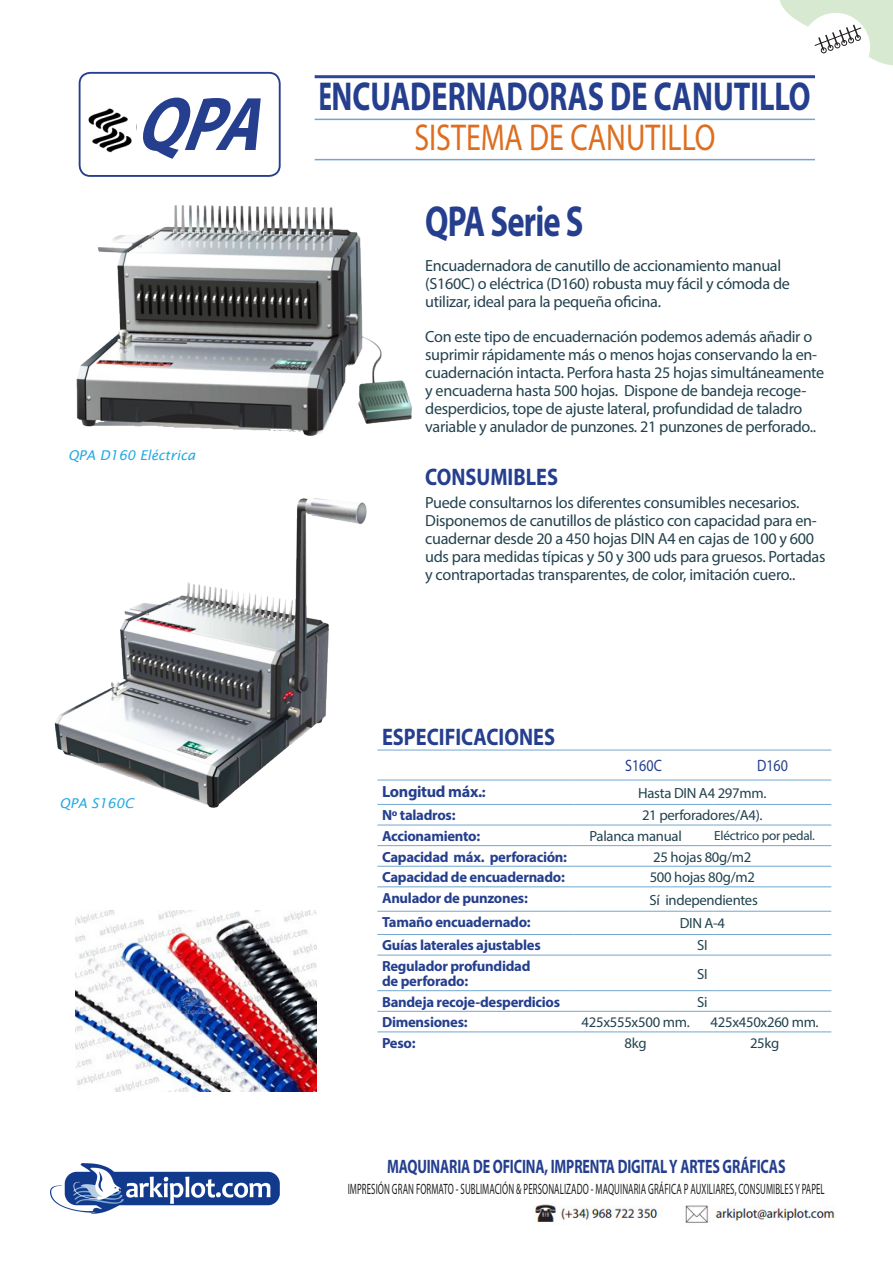
<style>
.page{position:relative;width:893px;height:1263px;background:#fff}
.page>*{position:absolute;margin:0;border:0;box-sizing:border-box;transform-origin:0 0}
.tituloproducto{font:italic 700 76.5px "Myriad Pro";color:#253f8e;scale:.85 1}
.tituloproducto-2{font:700 43.5px "Myriad Pro";letter-spacing:-.025em;color:#253f8e;scale:.75 1}
.tituloSección{font:700 40.5px "Myriad Pro";color:#253f8e;scale:.61 1}
.subtituloSección_-_C{font:37.5px "Myriad Pro";color:#dd6e1f;scale:.8 1}
.subtituloproducto{font:700 24px "Myriad Pro";color:#253f8e;scale:.85 1}
.t1{font:700 19.5px "Myriad Pro";letter-spacing:-.01em;color:#253f8e;scale:.72 1}
.subtituloproducto_3{font:16.5px "Myriad Pro";color:#253f8e;scale:.85 1}
.Párrafo{font:16.2px/18px "Myriad Pro";letter-spacing:-.02em;color:#22424f}
.Párrafo-2{font:700 16.2px "Myriad Pro";letter-spacing:-.02em;color:#253f8e}
.t2{font:15px "Myriad Pro";letter-spacing:.01em;color:#231f20;scale:.59 1}
.Párrafo-3{font:700 14.7px/15px "Myriad Pro";letter-spacing:-.02em;color:#253f8e}
.Párrafo-4{font:14.7px "Myriad Pro";letter-spacing:-.02em;color:#22424f}
.subtituloproducto_3-2{font:14.7px "Myriad Pro";letter-spacing:-.02em;color:#22424f}
.textosabiasque{font:italic 13.5px "Lucida Sans";color:#24aae1}
.Párrafo-5{font:13.2px "Myriad Pro";letter-spacing:-.02em;color:#22424f}
.s1{font-size:14.7px}
</style>
<div class="page">
<img style="left:50px;top:1163px;width:230px;height:50px">
<img style="left:534px;top:1204px;width:301px;height:19px">
<svg style="left:743px;top:0;width:150px;height:79px"></svg>
<hr style="left:315px;top:75px;width:500px;height:3px;background:#2b439b">
<hr style="left:315px;top:119px;width:500px;height:1px;background:#72a7d0">
<hr style="left:315px;top:159px;width:500px;height:1px;background:#72a7d0">
<hr style="left:377px;top:750px;width:196px;height:1px;background:#72a7d0">
<hr style="left:573px;top:750px;width:125px;height:1px;background:#72a7d0">
<svg style="left:698px;top:750px;width:16px;height:1px"></svg>
<hr style="left:714px;top:750px;width:117px;height:1px;background:#72a7d0">
<hr style="left:377px;top:780px;width:196px;height:1px;background:#72a7d0">
<hr style="left:573px;top:780px;width:125px;height:1px;background:#72a7d0">
<svg style="left:698px;top:780px;width:16px;height:1px"></svg>
<hr style="left:714px;top:780px;width:117px;height:1px;background:#72a7d0">
<hr style="left:377px;top:804px;width:196px;height:1px;background:#72a7d0">
<hr style="left:573px;top:804px;width:125px;height:1px;background:#72a7d0">
<svg style="left:698px;top:804px;width:16px;height:1px"></svg>
<hr style="left:714px;top:804px;width:117px;height:1px;background:#72a7d0">
<hr style="left:377px;top:825px;width:196px;height:1px;background:#72a7d0">
<hr style="left:573px;top:825px;width:125px;height:1px;background:#72a7d0">
<svg style="left:698px;top:825px;width:16px;height:1px"></svg>
<hr style="left:714px;top:825px;width:117px;height:1px;background:#72a7d0">
<hr style="left:377px;top:845px;width:196px;height:1px;background:#72a7d0">
<hr style="left:573px;top:845px;width:125px;height:1px;background:#72a7d0">
<svg style="left:698px;top:845px;width:16px;height:1px"></svg>
<hr style="left:714px;top:845px;width:117px;height:1px;background:#72a7d0">
<hr style="left:377px;top:866px;width:196px;height:1px;background:#72a7d0">
<hr style="left:573px;top:866px;width:125px;height:1px;background:#72a7d0">
<svg style="left:698px;top:866px;width:16px;height:1px"></svg>
<hr style="left:714px;top:866px;width:117px;height:1px;background:#72a7d0">
<hr style="left:377px;top:886px;width:196px;height:1px;background:#72a7d0">
<hr style="left:573px;top:886px;width:125px;height:1px;background:#72a7d0">
<svg style="left:698px;top:886px;width:16px;height:1px"></svg>
<hr style="left:714px;top:886px;width:117px;height:1px;background:#72a7d0">
<hr style="left:377px;top:911px;width:196px;height:1px;background:#72a7d0">
<hr style="left:573px;top:911px;width:125px;height:1px;background:#72a7d0">
<svg style="left:698px;top:911px;width:16px;height:1px"></svg>
<hr style="left:714px;top:911px;width:117px;height:1px;background:#72a7d0">
<hr style="left:377px;top:934px;width:196px;height:1px;background:#72a7d0">
<hr style="left:573px;top:934px;width:125px;height:1px;background:#72a7d0">
<svg style="left:698px;top:934px;width:16px;height:1px"></svg>
<hr style="left:714px;top:934px;width:117px;height:1px;background:#72a7d0">
<hr style="left:377px;top:955px;width:196px;height:1px;background:#72a7d0">
<hr style="left:573px;top:955px;width:125px;height:1px;background:#72a7d0">
<svg style="left:698px;top:955px;width:16px;height:1px"></svg>
<hr style="left:714px;top:955px;width:117px;height:1px;background:#72a7d0">
<hr style="left:377px;top:990px;width:196px;height:1px;background:#72a7d0">
<hr style="left:573px;top:990px;width:125px;height:1px;background:#72a7d0">
<svg style="left:698px;top:990px;width:16px;height:1px"></svg>
<hr style="left:714px;top:990px;width:117px;height:1px;background:#72a7d0">
<hr style="left:377px;top:1011px;width:196px;height:1px;background:#72a7d0">
<hr style="left:573px;top:1011px;width:125px;height:1px;background:#72a7d0">
<svg style="left:698px;top:1011px;width:16px;height:1px"></svg>
<hr style="left:714px;top:1011px;width:117px;height:1px;background:#72a7d0">
<hr style="left:377px;top:1031px;width:196px;height:1px;background:#72a7d0">
<hr style="left:573px;top:1031px;width:125px;height:1px;background:#72a7d0">
<svg style="left:698px;top:1031px;width:16px;height:1px"></svg>
<hr style="left:714px;top:1031px;width:117px;height:1px;background:#72a7d0">
<div style="left:79px;top:72px;width:202px;height:105px;border:2px solid #253f8e;border-radius:11px"></div>
<img style="left:88px;top:108px;width:44px;height:45px">
<img style="left:76px;top:206px;width:336px;height:230px">
<img style="left:54px;top:498px;width:313px;height:310px">
<img style="left:75px;top:911px;width:242px;height:181px">
<p class="tituloproducto" style="left:134px;top:74px;width:187px">QPA</p>
<p class="textosabiasque" style="left:68px;top:447px;width:129px">QPA D160 Eléctrica</p>
<p class="tituloSección" style="left:319px;top:70px;width:808px">ENCUADERNADORAS DE CANUTILLO</p>
<p class="subtituloSección_-_C" style="left:414px;top:115px;width:378px">SISTEMA DE CANUTILLO</p>
<p class="tituloproducto-2" style="left:425px;top:193px;width:212px">QPA Serie S</p>
<p class="Párrafo" style="left:425px;top:256px;width:366px">Encuadernadora de canutillo de accionamiento manual (S160C) o eléctrica (D160) robusta muy fácil y cómoda de utilizar, ideal para la pequeña oficina.</p>
<p class="Párrafo" style="left:425px;top:327px;width:401px">Con este tipo de encuadernación podemos además añadir o suprimir rápidamente más o menos hojas conservando la en&shy;cuadernación intacta. Perfora hasta 25 hojas simultáneamente y encuaderna hasta 500 hojas. Dispone de bandeja recoge&shy;desperdicios, tope de ajuste lateral, profundidad de taladro variable y anulador de punzones. 21 punzones de perforado..</p>
<p class="subtituloproducto" style="left:425px;top:462px;width:158px">CONSUMIBLES</p>
<p class="Párrafo" style="left:425px;top:493px;width:402px">Puede consultarnos los diferentes consumibles necesarios.<br>Disponemos de canutillos de plástico con capacidad para en&shy;cuadernar desde 20 a 450 hojas DIN A4 en cajas de 100 y 600 uds para medidas típicas y 50 y 300 uds para gruesos. Portadas y contraportadas transparentes, de color, imitación cuero..</p>
<p class="textosabiasque" style="left:60px;top:796px;width:76px">QPA S160C</p>
<p class="subtituloproducto" style="left:382px;top:722px;width:205px">ESPECIFICACIONES</p>
<p class="subtituloproducto_3" style="left:625px;top:755px;width:45px">S160C</p>
<p class="subtituloproducto_3" style="left:757px;top:755px;width:38px">D160</p>
<p class="Párrafo-2" style="left:382px;top:781px;width:105px">Longitud máx.<span class="s1">:</span></p>
<p class="subtituloproducto_3-2" style="left:638px;top:784px;width:130px">Hasta DIN A4 297mm.</p>
<p class="Párrafo-3" style="left:382px;top:807px;width:75px">Nº taladros:</p>
<p class="Párrafo-4" style="left:642px;top:806px;width:122px">21 perforadores/A4).</p>
<p class="Párrafo-3" style="left:382px;top:828px;width:100px">Accionamiento:</p>
<p class="Párrafo-4" style="left:589px;top:827px;width:94px">Palanca manual</p>
<p class="Párrafo-5" style="left:714px;top:828px;width:102px">Eléctrico por pedal.</p>
<p class="Párrafo-3" style="left:382px;top:849px;width:187px">Capacidad máx. perforación:</p>
<p class="Párrafo-4" style="left:653px;top:847px;width:100px">25 hojas 80g/m2</p>
<p class="Párrafo-3" style="left:382px;top:869px;width:184px">Capacidad de encuadernado:</p>
<p class="Párrafo-4" style="left:650px;top:868px;width:107px">500 hojas 80g/m2</p>
<p class="Párrafo-3" style="left:382px;top:890px;width:147px">Anulador de punzones:</p>
<p class="Párrafo-4" style="left:650px;top:891px;width:110px">Sí independientes</p>
<p class="Párrafo-3" style="left:382px;top:914px;width:150px">Tamaño encuadernado:</p>
<p class="Párrafo-4" style="left:680px;top:914px;width:47px">DIN A-4</p>
<p class="Párrafo-3" style="left:382px;top:937px;width:160px">Guías laterales ajustables</p>
<p class="Párrafo-4" style="left:697px;top:936px;width:12px">SI</p>
<p class="Párrafo-3" style="left:382px;top:958px;width:150px">Regulador profundidad de perforado:</p>
<p class="Párrafo-4" style="left:697px;top:964px;width:12px">SI</p>
<p class="Párrafo-3" style="left:382px;top:994px;width:180px">Bandeja recoje-desperdicios</p>
<p class="Párrafo-4" style="left:697px;top:993px;width:12px">Si</p>
<p class="Párrafo-3" style="left:382px;top:1014px;width:87px">Dimensiones:</p>
<p class="Párrafo-4" style="left:582px;top:1013px;width:110px">425x555x500 mm.</p>
<p class="Párrafo-4" style="left:711px;top:1013px;width:110px">425x450x260 mm.</p>
<p class="Párrafo-3" style="left:382px;top:1035px;width:35px">Peso:</p>
<p class="Párrafo-4" style="left:625px;top:1034px;width:24px">8kg</p>
<p class="Párrafo-4" style="left:750px;top:1034px;width:31px">25kg</p>
<p class="t1" style="left:387px;top:1154px;width:555px">MAQUINARIA DE OFICINA, IMPRENTA DIGITAL Y ARTES GRÁFICAS</p>
<p class="t2" style="left:348px;top:1180px;width:810px">IMPRESIÓN GRAN FORMATO - SUBLIMACIÓN &amp; PERSONALIZADO - MAQUINARIA GRÁFICA P AUXILIARES, CONSUMIBLES Y PAPEL</p>
</div>
